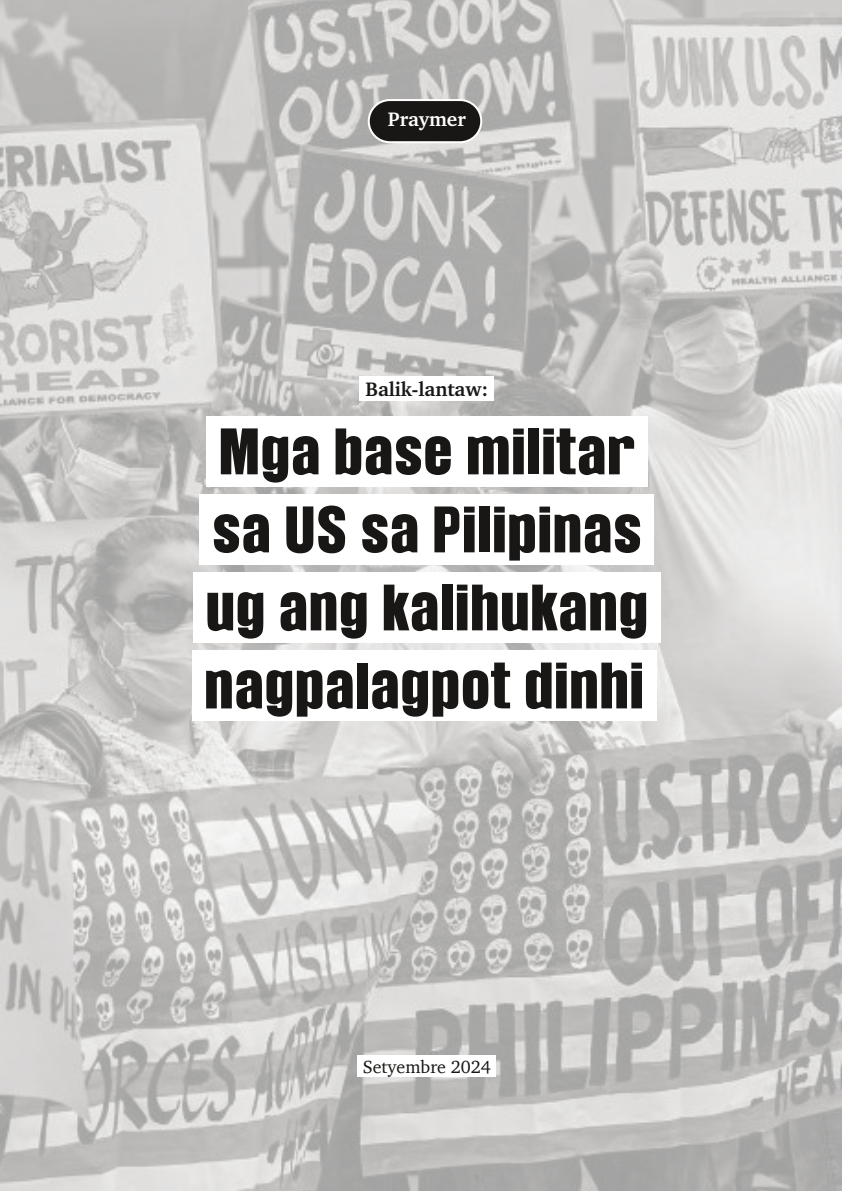
<style>
.page{position:relative;width:842px;height:1191px;background:#fff}
.page>*{position:absolute;margin:0;border:0;box-sizing:border-box;transform-origin:0 0}
.t1{font:58px/78px "Balibold";letter-spacing:.02em;color:#181715}
.t2{font:700 20px "Charter";letter-spacing:-.005em;color:#181715}
.t3{font:700 20px "Charter";letter-spacing:-.005em;color:#fff}
.t4{font:18px "Charter";color:#181715}
</style>
<div class="page">
<img style="left:0;top:0;width:842px;height:1191px">
<div style="left:369px;top:100px;width:112px;height:42px;background:#181715;border-radius:21px"></div>
<div style="left:368px;top:99px;width:114px;height:44px;border:2px solid #fff;border-radius:21px"></div>
<div style="left:360px;top:376px;width:134px;height:25px;background:#fff"></div>
<div style="left:206px;top:416px;width:441px;height:70px;background:#fff"></div>
<div style="left:200px;top:494px;width:454px;height:70px;background:#fff"></div>
<div style="left:193px;top:572px;width:467px;height:70px;background:#fff"></div>
<div style="left:192px;top:650px;width:464px;height:70px;background:#fff"></div>
<div style="left:358px;top:1054px;width:138px;height:22px;background:#fff"></div>
<p class="t3" style="left:388px;top:106px;width:79px">Praymer</p>
<p class="t2" style="left:366px;top:376px;width:124px">Balik-lantaw:</p>
<p class="t1" style="left:204px;top:412px;width:445px">Mga base militar sa US sa Pilipinas ug ang kalihukang nagpalagpot dinhi</p>
<p class="t4" style="left:363px;top:1054px;width:130px">Setyembre 2024</p>
</div>
